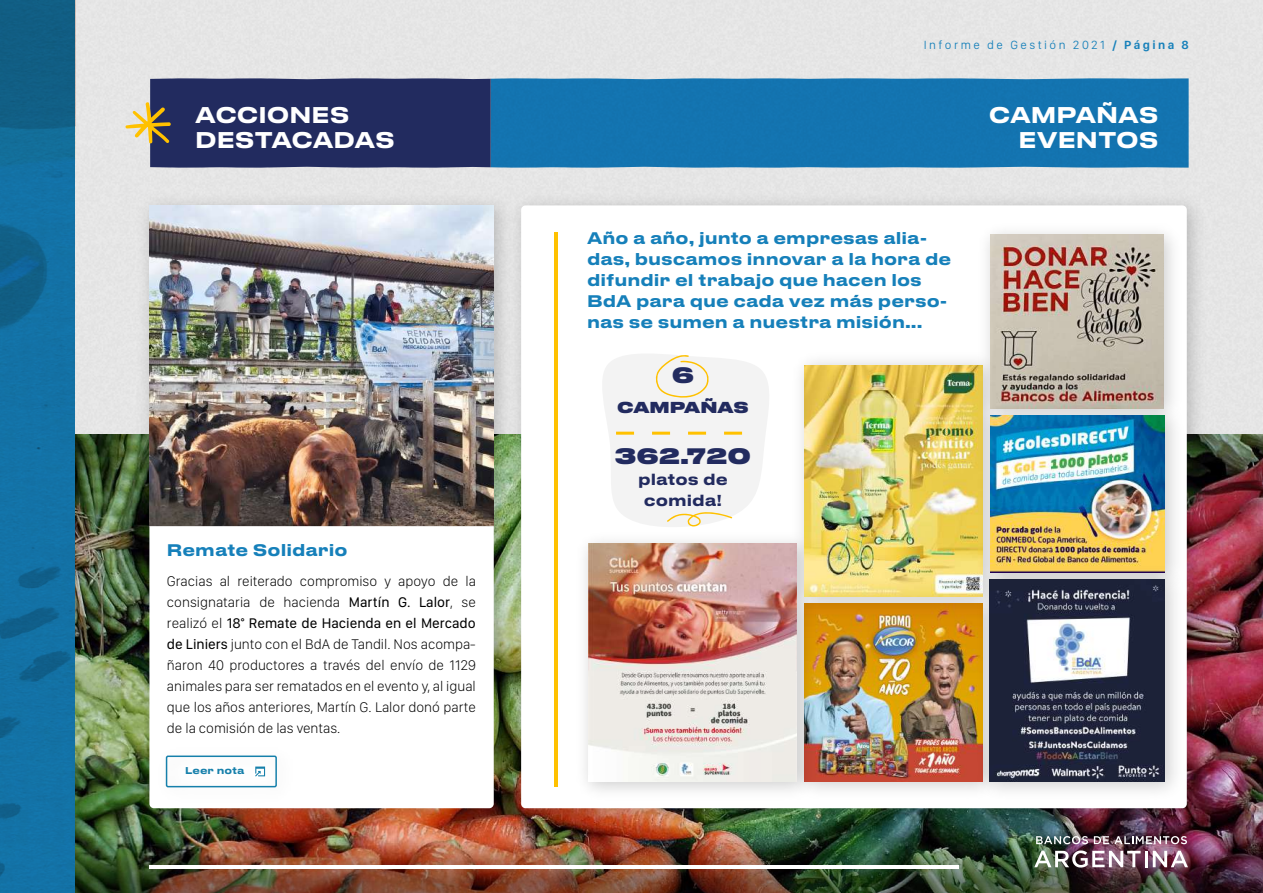
<style>
.page{position:relative;width:1263px;height:893px;background:#fff}
.page>*{position:absolute;margin:0;border:0;box-sizing:border-box;transform-origin:0 0}
.t1{font:500 21.45px/25px "Druk Text Wide";color:#fff}
.t2{font:21px "Druk Text Wide Super";color:#222b5f}
.t3{font:500 15.75px/21px "Druk Text Wide";color:#1680ba}
.t4{font:500 14.85px/21px "Druk Text Wide";color:#222b5f;text-align:center}
.t5{font:14.85px "Druk Text Wide Super";color:#222b5f}
.t6{font:100 14.55px/21px "SF Compact Display";color:#000;text-align:justify}
.t7{font:300 12.3px "SF Compact Display";letter-spacing:.2em;color:#1680ba}
.t8{font:500 9.3px "Druk Text Wide";color:#1680ab}
.s1{font-weight:600}
.s2{font-weight:400}
</style>
<div class="page">
<div style="left:75px;top:0;width:1188px;height:435px;background:#e6e6e6"></div>
<img style="left:75px;top:435px;width:1188px;height:326px">
<img style="left:75px;top:761px;width:1188px;height:132px">
<svg style="left:1034px;top:850px;width:106px;height:17px"></svg>
<hr style="left:1144px;top:851px;width:3px;height:16px;background:#fff">
<svg style="left:1153px;top:851px;width:35px;height:16px"></svg>
<svg style="left:1036px;top:836px;width:52px;height:8px"></svg>
<svg style="left:1094px;top:836px;width:93px;height:8px"></svg>
<svg style="left:0;top:0;width:75px;height:893px;background:#126d9d"></svg>
<hr style="left:149px;top:865px;width:810px;height:3px;background:#fff">
<img style="left:129px;top:185px;width:372px;height:321px">
<img style="left:149px;top:205px;width:345px;height:301px">
<img style="left:129px;top:506px;width:372px;height:329px">
<svg style="left:149px;top:526px;width:345px;height:282px"></svg>
<img style="left:146px;top:735px;width:157px;height:79px">
<div style="left:166px;top:755px;width:111px;height:32px;border:2px solid #1680ab;border-radius:2px"></div>
<svg style="left:255px;top:766px;width:10px;height:10px"></svg>
<img style="left:501px;top:185px;width:713px;height:650px">
<div style="left:521px;top:205px;width:666px;height:603px;background:#fff;border-radius:4px"></div>
<hr style="left:555px;top:232px;width:3px;height:555px;background:#ffc100">
<svg style="left:603px;top:354px;width:166px;height:170px"></svg>
<img style="left:824px;top:781px;width:145px;height:9px">
<img style="left:824px;top:622px;width:145px;height:159px">
<img style="left:585px;top:524px;width:239px;height:267px">
<img style="left:588px;top:544px;width:209px;height:237px">
<img style="left:784px;top:361px;width:186px;height:261px">
<img style="left:804px;top:365px;width:166px;height:231px">
<img style="left:970px;top:215px;width:220px;height:180px">
<img style="left:990px;top:235px;width:174px;height:160px">
<img style="left:970px;top:395px;width:221px;height:164px">
<img style="left:991px;top:416px;width:173px;height:143px">
<img style="left:969px;top:559px;width:222px;height:249px">
<img style="left:990px;top:580px;width:174px;height:201px">
<div style="left:491px;top:78px;width:697px;height:90px;background:#1374b0"></div>
<svg style="left:125px;top:78px;width:366px;height:90px;background:#343b67"></svg>
<p class="t7" style="left:924px;top:36px;width:267px">Informe de Gestión 2021 <span class="s1">/ Página 8</span></p>
<h1 class="t1" style="left:195px;top:100px;width:201px">ACCIONES<br>DESTACADAS</h1>
<h1 class="t1" style="left:989px;top:100px;width:171px;text-align:right">CAMPAÑAS<br>EVENTOS</h1>
<p class="t3" style="left:167px;top:538px;width:182px">Remate Solidario</p>
<p class="t6" style="left:167px;top:569px;width:310px">Gracias al reiterado compromiso y apoyo de la consignataria de hacienda <span class="s2">Martín G. Lalor</span>, se realizó el <span class="s2">18° Remate de Hacienda en el Mercado de Liniers</span> junto con el BdA de Tandil. Nos acompa&shy;ñaron 40 productores a través del envío de 1129 animales para ser rematados en el evento y, al igual que los años anteriores, Martín G. Lalor donó parte de la comisión de las ventas.</p>
<p class="t8" style="left:185px;top:763px;width:61px">Leer nota</p>
<p class="t3" style="left:587px;top:226px;width:366px">Año a año, junto a empresas alia&shy;das, buscamos innovar a la hora de difundir el trabajo que hacen los<br>BdA para que cada vez más perso&shy;nas se sumen a nuestra misión...</p>
<h2 class="t2" style="left:672px;top:357px;width:24px">6</h2>
<p class="t5" style="left:617px;top:394px;width:133px">CAMPAÑAS</p>
<h2 class="t2" style="left:615px;top:438px;width:138px">362.720</h2>
<p class="t4" style="left:638px;top:467px;width:91px">platos de comida!</p>
</div>
